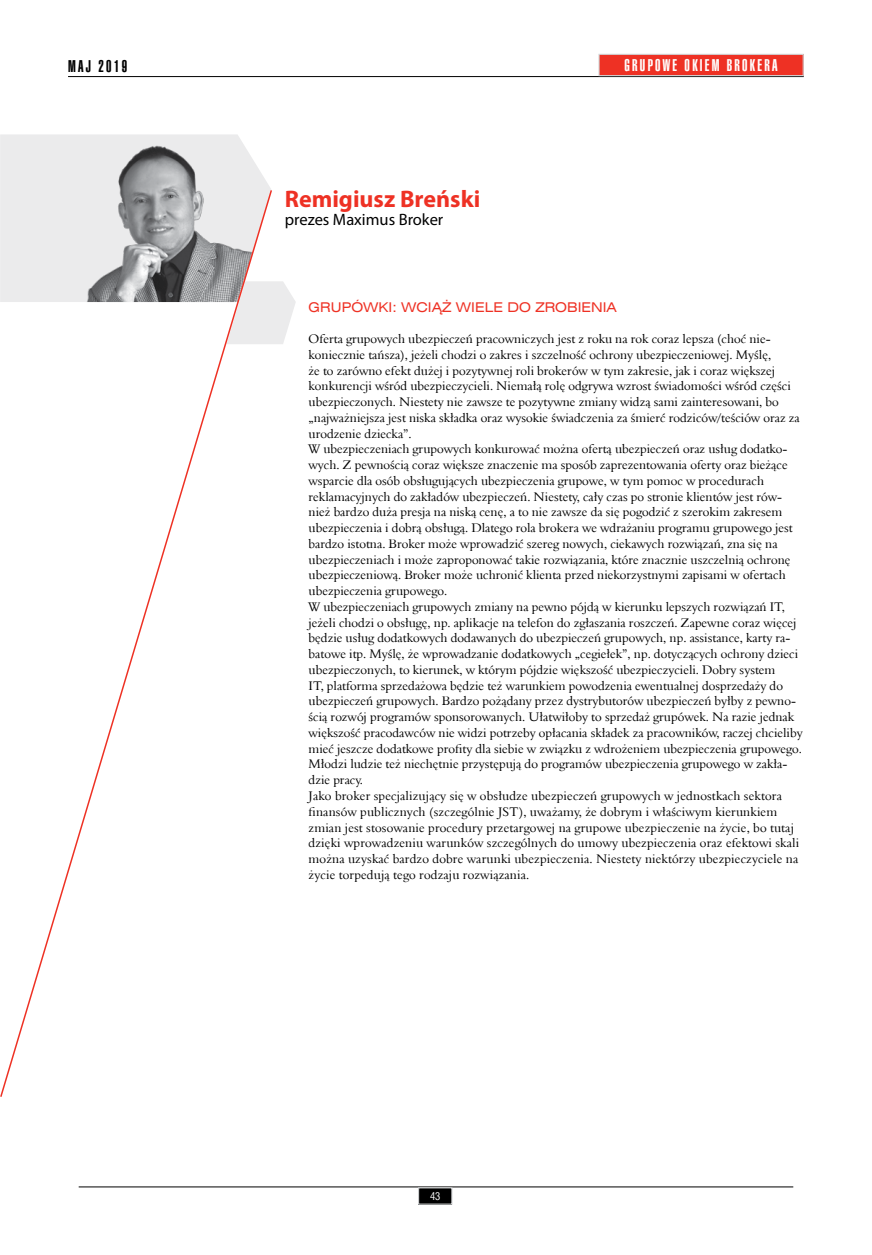
<style>
.page{position:relative;width:872px;height:1255px;background:#fff}
.page>*{position:absolute;margin:0;border:0;box-sizing:border-box;transform-origin:0 0}
.t1{font:700 24px "Myriad Pro";color:#ee3124}
.t2{font:16.5px "Swis 911 U Cm EU";letter-spacing:.14em;color:#fff}
.t3{font:16.5px "Myriad Pro";color:#000}
.t4{font:16.5px "Swis 911 U Cm EU";letter-spacing:.14em;color:#000}
.t5{font:13.5px "Swis 721 Ex EU";color:#ee3124}
.t6{font:12.75px/15.8px "Aldine 401 EU";color:#000}
.t7{font:10.5px "Swis 721 Cn EU";color:#fff}
</style>
<div class="page">
<hr style="left:79px;top:1186px;width:714px;height:1px;background:#000">
<div style="left:418px;top:1187px;width:34px;height:16px;background:#000"></div>
<div style="left:418px;top:1187px;width:34px;height:17px;border:1px solid #d1d3d4"></div>
<hr style="left:68px;top:76px;width:735px;height:1px;background:#000">
<div style="left:599px;top:54px;width:204px;height:22px;background:#ee3124"></div>
<div style="left:598px;top:54px;width:205px;height:22px;border:1px solid #d1d3d4"></div>
<div style="left:0;top:134px;width:52px;height:54px;background:#ebebec"></div>
<img style="left:52px;top:134px;width:218px;height:54px">
<svg style="left:273px;top:281px;width:23px;height:63px"></svg>
<svg style="left:0;top:188px;width:273px;height:909px"></svg>
<p class="t4" style="left:68px;top:57px;width:61px">MAJ 2019</p>
<p class="t2" style="left:624px;top:56px;width:24px">GRUPOWE</p>
<p class="t2" style="left:684px;top:56px;width:8px">OKIEM</p>
<p class="t2" style="left:727px;top:56px;width:52px">BROKERA</p>
<h1 class="t1" style="left:285px;top:183px;width:197px">Remigiusz Breński</h1>
<p class="t3" style="left:285px;top:210px;width:160px">prezes Maximus Broker</p>
<p class="t5" style="left:308px;top:299px;width:12px">GRUP</p>
<p class="t5" style="left:351px;top:299px;width:267px">ÓWKI: WCIĄŻ WIELE DO ZROBIEN IA</p>
<p class="t6" style="left:308px;top:331px;width:495px">Oferta grupowych ubezpieczeń pracowniczych jest z roku na rok coraz lepsza (choć nie&shy;koniecznie tańsza), jeżeli chodzi o zakres i szczelność ochrony ubezpieczeniowej. Myślę,<br>że to zarówno efekt dużej i pozytywnej roli brokerów w tym zakresie, jak i coraz większej konkurencji wśród ubezpieczycieli. Niemałą rolę odgrywa wzrost świadomości wśród części ubezpieczonych. Niestety nie zawsze te pozytywne zmiany widzą sami zainteresowani, bo „najważniejsza jest niska składka oraz wysokie świadczenia za śmierć rodziców/teściów oraz za urodzenie dziecka”.<br>W ubezpieczeniach grupowych konkurować można ofertą ubezpieczeń oraz usług dodatko&shy;wych. Z pewnością coraz większe znaczenie ma sposób zaprezentowania oferty oraz bieżące wsparcie dla osób obsługujących ubezpieczenia grupowe, w tym pomoc w procedurach reklamacyjnych do zakładów ubezpieczeń. Niestety, cały czas po stronie klientów jest rów&shy;nież bardzo duża presja na niską cenę, a to nie zawsze da się pogodzić z szerokim zakresem ubezpieczenia i dobrą obsługą. Dlatego rola brokera we wdrażaniu programu grupowego jest bardzo istotna. Broker może wprowadzić szereg nowych, ciekawych rozwiązań, zna się na ubezpieczeniach i może zaproponować takie rozwiązania, które znacznie uszczelnią ochronę ubezpieczeniową. Broker może uchronić klienta przed niekorzystnymi zapisami w ofertach ubezpieczenia grupowego.<br>W ubezpieczeniach grupowych zmiany na pewno pójdą w kierunku lepszych rozwiązań IT, jeżeli chodzi o obsługę, np. aplikacje na telefon do zgłaszania roszczeń. Zapewne coraz więcej będzie usług dodatkowych dodawanych do ubezpieczeń grupowych, np. assistance, karty ra&shy;batowe itp. Myślę, że wprowadzanie dodatkowych „cegiełek”, np. dotyczących ochrony dzieci ubezpieczonych, to kierunek, w którym pójdzie większość ubezpieczycieli. Dobry system<br>IT, platforma sprzedażowa będzie też warunkiem powodzenia ewentualnej dosprzedaży do ubezpieczeń grupowych. Bardzo pożądany przez dystrybutorów ubezpieczeń byłby z pewno&shy;ścią rozwój programów sponsorowanych. Ułatwiłoby to sprzedaż grupówek. Na razie jednak większość pracodawców nie widzi potrzeby opłacania składek za pracowników, raczej chcieliby mieć jeszcze dodatkowe profity dla siebie w związku z wdrożeniem ubezpieczenia grupowego.<br>Młodzi ludzie też niechętnie przystępują do programów ubezpieczenia grupowego w zakła&shy;dzie pracy.<br>Jako broker specjalizujący się w obsłudze ubezpieczeń grupowych w jednostkach sektora finansów publicznych (szczególnie JST), uważamy, że dobrym i właściwym kierunkiem zmian jest stosowanie procedury przetargowej na grupowe ubezpieczenie na życie, bo tutaj dzięki wprowadzeniu warunków szczególnych do umowy ubezpieczenia oraz efektowi skali można uzyskać bardzo dobre warunki ubezpieczenia. Niestety niektórzy ubezpieczyciele na życie torpedują tego rodzaju rozwiązania.</p>
<p class="t7" style="left:430px;top:1189px;width:12px">43</p>
</div>
